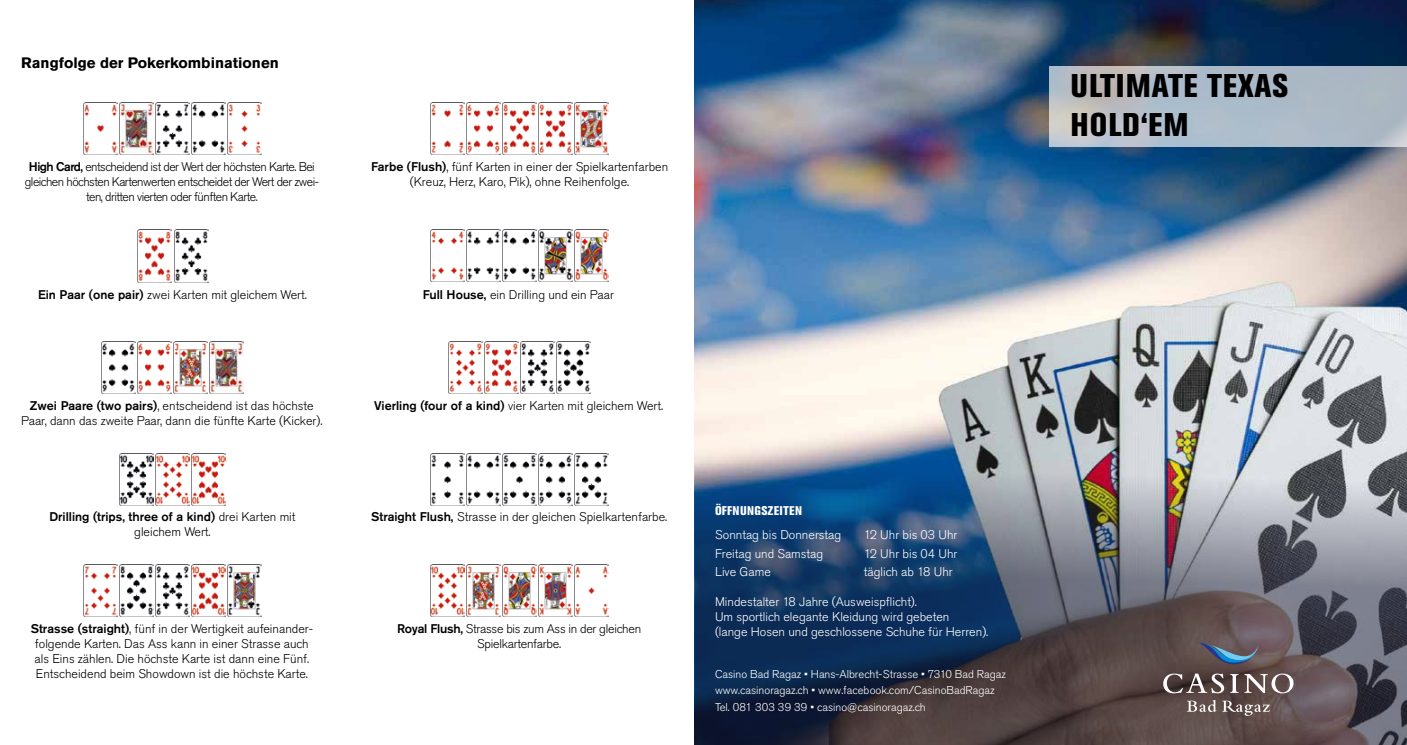
<style>
.page{position:relative;width:1407px;height:745px;background:#fff}
.page>*{position:absolute;margin:0;border:0;box-sizing:border-box;transform-origin:0 0}
.t1{font:800 condensed 32.5px/39px "Akzidenz Grotesk Pro";letter-spacing:.03em;color:#000}
.t2{font:700 15px "Akzidenz Grotesk Pro";color:#000}
.t3{font:300 12.5px/15px "Akzidenz Grotesk Pro";color:#000;text-align:center}
.t4{font:300 12.5px/15px "Akzidenz Grotesk Pro";color:#fff}
.t5{font:300 12.5px/15px "Akzidenz Grotesk Pro";letter-spacing:-.04em;color:#000;text-align:center}
.t6{font:300 12.5px/15px "Akzidenz Grotesk Pro";letter-spacing:-.02em;color:#000;text-align:center}
.t7{font:500 12.5px/15px "Akzidenz Grotesk Pro";color:#000;text-align:center}
.t8{font:800 condensed 12.5px "Akzidenz Grotesk Pro";letter-spacing:.03em;color:#fff}
.t9{font:300 11.25px/16.2px "Akzidenz Grotesk Pro";color:#fff}
.s1{font-weight:500}
.s2{font-weight:300}
</style>
<div class="page">
<img style="left:694px;top:0;width:713px;height:445px">
<img style="left:694px;top:445px;width:713px;height:299px">
<svg style="left:1196px;top:642px;width:62px;height:25px;background:#5a6170"></svg>
<svg style="left:1163px;top:673px;width:61px;height:20px"></svg>
<svg style="left:1230px;top:673px;width:8px;height:19px"></svg>
<svg style="left:1244px;top:673px;width:49px;height:20px"></svg>
<svg style="left:1187px;top:699px;width:29px;height:12px"></svg>
<svg style="left:1222px;top:700px;width:48px;height:15px"></svg>
<svg style="left:1049px;top:66px;width:358px;height:81px;background:#b1bcc6"></svg>
<img style="left:137px;top:230px;width:35px;height:52px">
<img style="left:174px;top:230px;width:34px;height:52px">
<img style="left:101px;top:341px;width:143px;height:52px">
<img style="left:119px;top:453px;width:106px;height:52px">
<img style="left:83px;top:564px;width:142px;height:52px">
<img style="left:227px;top:564px;width:34px;height:52px">
<img style="left:431px;top:102px;width:177px;height:53px">
<img style="left:84px;top:103px;width:177px;height:52px">
<img style="left:574px;top:229px;width:35px;height:52px">
<img style="left:538px;top:229px;width:34px;height:52px">
<img style="left:430px;top:229px;width:106px;height:52px">
<img style="left:449px;top:341px;width:105px;height:52px">
<img style="left:556px;top:341px;width:34px;height:52px">
<img style="left:430px;top:453px;width:179px;height:52px">
<img style="left:538px;top:564px;width:71px;height:52px">
<img style="left:430px;top:564px;width:106px;height:52px">
<p class="t2" style="left:21px;top:53px;width:259px">Rangfolge der Pokerkombinationen</p>
<h1 class="t1" style="left:1070px;top:66px;width:219px">ULTIMATE TEXAS<br>HOLD‘EM</h1>
<p class="t5" style="left:25px;top:159px;width:296px"><span class="s1">High Card,</span> entscheidend ist der Wert der höchsten Karte. Bei gleichen höchsten Kartenwerten entscheidet der Wert der zwei&shy;ten, dritten vierten oder fünften Karte.</p>
<p class="t3" style="left:371px;top:159px;width:299px"><span class="s1">Farbe (Flush)</span>, fünf Karten in einer der Spielkartenfarben (Kreuz, Herz, Karo, Pik), ohne Reihenfolge.</p>
<p class="t3" style="left:38px;top:286px;width:270px"><span class="s1">Ein Paar (one pair)</span> zwei Karten mit gleichem Wert.</p>
<p class="t3" style="left:423px;top:286px;width:193px"><span class="s1">Full House,</span> ein Drilling und ein Paar</p>
<p class="t3" style="left:21px;top:398px;width:303px"><span class="s1">Zwei Paare (two pairs)</span>, entscheidend ist das höchste<br>Paar, dann das zweite Paar, dann die fünfte Karte (Kicker).</p>
<p class="t3" style="left:374px;top:398px;width:290px"><span class="s1">Vierling (four of a kind)</span> vier Karten mit gleichem Wert.</p>
<p class="t7" style="left:49px;top:509px;width:248px">Drilling (trips, three of a kind) <span class="s2">drei Karten mit gleichem Wert.</span></p>
<p class="t3" style="left:31px;top:620px;width:284px"><span class="s1">Strasse (straight)</span>, fünf in der Wertigkeit aufeinander&shy;folgende Karten. Das Ass kann in einer Strasse auch als Eins zählen. Die höchste Karte ist dann eine Fünf.<br>Entscheidend beim Showdown ist die höchste Karte.</p>
<p class="t3" style="left:371px;top:509px;width:298px"><span class="s1">Straight Flush,</span> Strasse in der gleichen Spielkartenfarbe.</p>
<p class="t6" style="left:397px;top:620px;width:246px"><span class="s1">Royal Flush,</span> Strasse bis zum Ass in der gleichen<br>Spielkartenfarbe.</p>
<p class="t8" style="left:715px;top:502px;width:89px">ÖFFNUNGSZEITEN</p>
<p class="t4" style="left:715px;top:527px;width:128px">Sonntag bis Donnerstag</p>
<p class="t4" style="left:864px;top:527px;width:95px">12 Uhr bis 03 Uhr</p>
<p class="t4" style="left:715px;top:545px;width:110px">Freitag und Samstag</p>
<p class="t4" style="left:864px;top:545px;width:95px">12 Uhr bis 04 Uhr</p>
<p class="t4" style="left:715px;top:563px;width:57px">Live Game</p>
<p class="t4" style="left:864px;top:563px;width:90px">täglich ab 18 Uhr</p>
<p class="t4" style="left:715px;top:593px;width:275px">Mindestalter 18 Jahre (Ausweispflicht).<br>Um sportlich elegante Kleidung wird gebeten<br>(lange Hosen und geschlossene Schuhe für Herren).</p>
<p class="t9" style="left:715px;top:665px;width:292px">Casino Bad Ragaz • Hans-Albrecht-Strasse • 7310 Bad Ragaz www.casinoragaz.ch • www.facebook.com/CasinoBadRagaz<br>Tel. 081 303 39 39 • casino@casinoragaz.ch</p>
</div>
